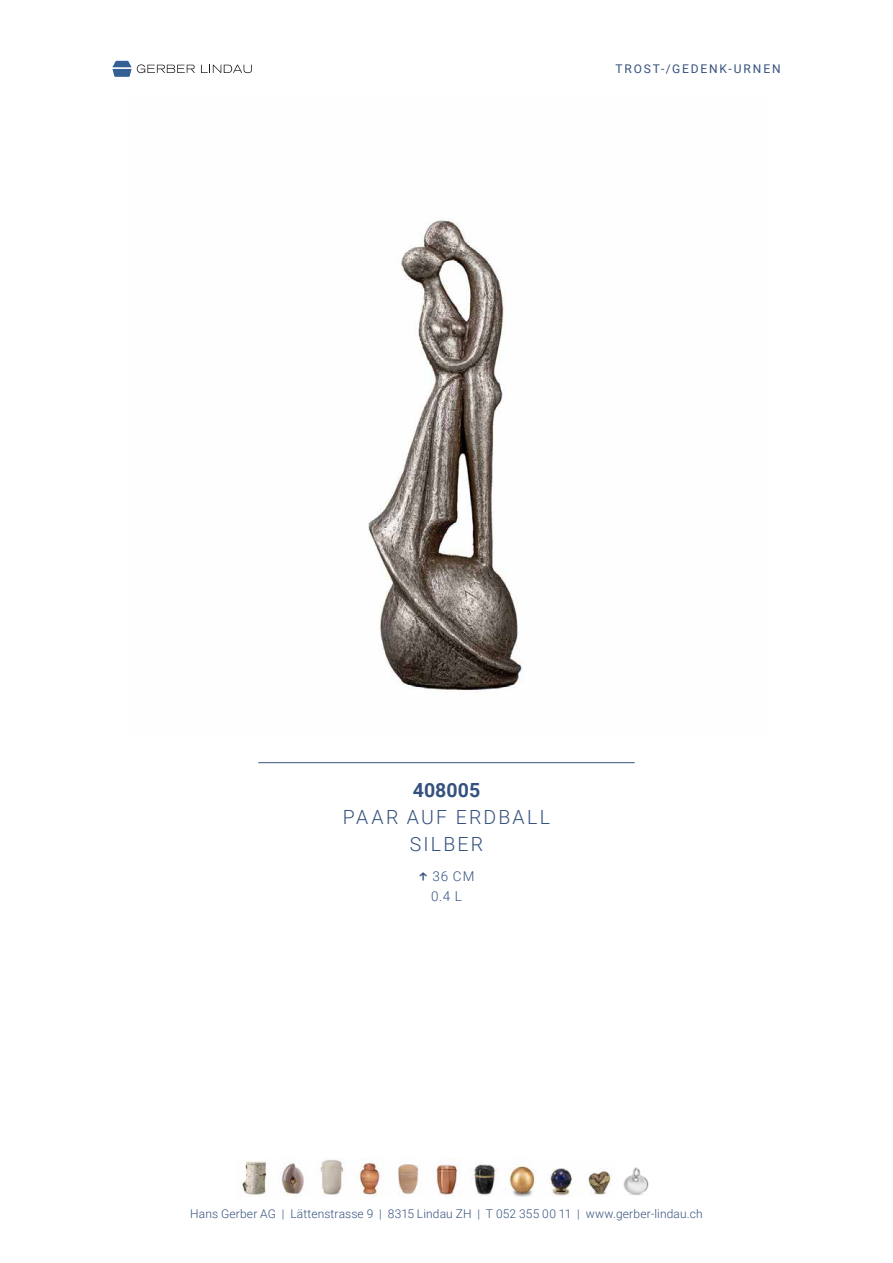
<style>
.page{position:relative;width:893px;height:1263px;background:#fff}
.page>*{position:absolute;margin:0;border:0;box-sizing:border-box;transform-origin:0 0}
.t1{font:300 19.5px/27px "Roboto";letter-spacing:.115em;color:#35517e;text-align:center}
.t2{font:700 19.5px "Roboto";color:#35517e}
.t3{font:300 13.5px/19.5px "Roboto";color:#35517e}
.t4{font:300 12px "Roboto";letter-spacing:.01em;color:#35517e}
.t5{font:12px "Roboto";letter-spacing:.155em;color:#35517e}
</style>
<div class="page">
<svg style="left:112px;top:61px;width:83px;height:16px"></svg>
<svg style="left:201px;top:65px;width:51px;height:8px"></svg>
<hr style="left:258px;top:762px;width:377px;height:1px;background:#35517e">
<img style="left:368px;top:220px;width:154px;height:472px">
<img style="left:241px;top:1159px;width:408px;height:37px">
<p class="t5" style="left:615px;top:60px;width:167px">TROST-/GEDENK-URNEN</p>
<h1 class="t2" style="left:413px;top:776px;width:69px">408005</h1>
<h1 class="t1" style="left:343px;top:803px;width:209px">PAAR AUF ERDBALL<br>SILBER</h1>
<p class="t3" style="left:431px;top:866px;width:45px">36 CM<br>0.4 L</p>
<p class="t4" style="left:190px;top:1205px;width:514px">Hans Gerber AG | Lättenstrasse 9 | 8315 Lindau ZH | T 052 355 00 11 | www.gerber-lindau.ch</p>
</div>
